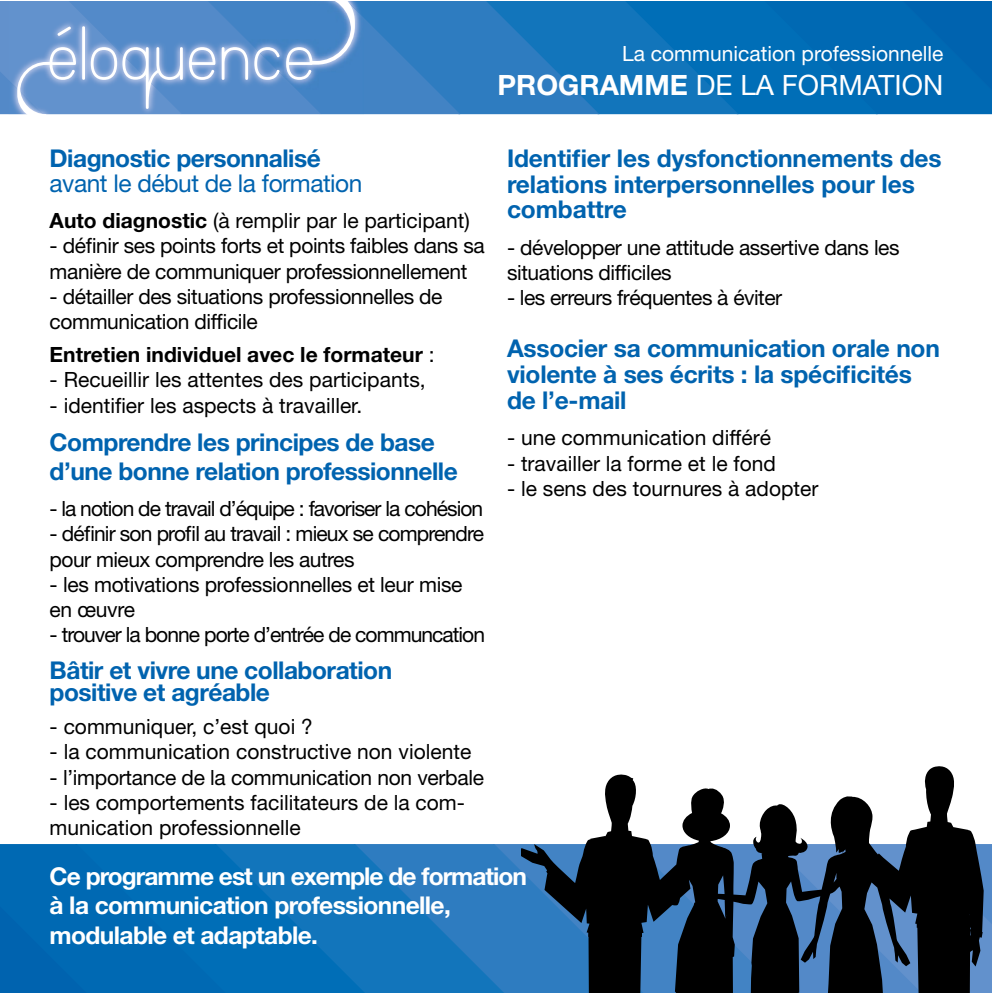
<style>
.page{position:relative;width:993px;height:993px;background:#fff}
.page>*{position:absolute;margin:0;border:0;box-sizing:border-box;transform-origin:0 0}
.t1{font:28px "Helvetica Neue";color:#fff}
.t2{font:700 24.5px/25.9px "Helvetica Neue";letter-spacing:-.01em;color:#0063af}
.t3{font:700 24.5px/29.4px "Helvetica Neue";letter-spacing:-.025em;color:#fff}
.t4{font:24.5px "Helvetica Neue";letter-spacing:-.02em;color:#0063af}
.t5{font:21px/25.2px "Helvetica Neue";letter-spacing:-.02em;color:#000}
.t6{font:21px/25.2px "Helvetica Neue";color:#000}
.t7{font:21px "Helvetica Neue";letter-spacing:-.045em;color:#000}
.t8{font:21px/25.2px "Helvetica Neue";letter-spacing:-.04em;color:#000}
.t9{font:700 21px "Helvetica Neue";color:#000}
.t10{font:21px "Helvetica Neue";color:#fff}
.s1{font-weight:700}
.s2{font-weight:400}
</style>
<div class="page">
<svg style="left:0;top:2px;width:990px;height:113px;background:#3481c2"></svg>
<svg style="left:983px;top:844px;width:7px;height:148px"></svg>
<svg style="left:504px;top:844px;width:17px;height:148px;background:#307cc0"></svg>
<svg style="left:365px;top:844px;width:139px;height:148px;background:#2178bd"></svg>
<svg style="left:226px;top:844px;width:139px;height:148px;background:#0971b9"></svg>
<div style="left:0;top:844px;width:226px;height:148px;background:#0069b3"></div>
<svg style="left:521px;top:766px;width:462px;height:226px"></svg>
<p class="t10" style="left:622px;top:41px;width:322px">La communication professionnelle</p>
<h1 class="t1" style="left:497px;top:68px;width:447px"><span class="s1">PROGRAMME</span> DE LA FORMATION</h1>
<p class="t2" style="left:50px;top:144px;width:272px">Diagnostic personnalisé</p>
<p class="t4" style="left:50px;top:168px;width:314px">avant le début de la formation</p>
<p class="t6" style="left:50px;top:208px;width:422px"><span class="s1">Auto diagnostic</span> (à remplir par le participant)</p>
<p class="t5" style="left:50px;top:233px;width:436px">- définir ses points forts et points faibles dans sa manière de communiquer professionnellement</p>
<p class="t5" style="left:50px;top:283px;width:394px">- détailler des situations professionnelles de communication difficile</p>
<p class="t9" style="left:50px;top:341px;width:386px">Entretien individuel avec le formateur <span class="s2">:</span></p>
<p class="t6" style="left:50px;top:367px;width:377px">- Recueillir les attentes des participants,</p>
<p class="t6" style="left:50px;top:392px;width:314px">- identifier les aspects à travailler.</p>
<p class="t2" style="left:50px;top:427px;width:409px;line-height:28.7px">Comprendre les principes de base d’une bonne relation professionnelle</p>
<p class="t7" style="left:50px;top:496px;width:435px">- la notion de travail d’équipe : favoriser la cohésion</p>
<p class="t8" style="left:50px;top:521px;width:436px">- définir son profil au travail : mieux se comprendre pour mieux comprendre les autres</p>
<p class="t5" style="left:50px;top:571px;width:414px">- les motivations professionnelles et leur mise en œuvre</p>
<p class="t7" style="left:50px;top:622px;width:437px">- trouver la bonne porte d’entrée de communcation</p>
<p class="t2" style="left:50px;top:659px;width:344px;line-height:21.7px">Bâtir et vivre une collaboration positive et agréable</p>
<p class="t6" style="left:50px;top:713px;width:265px">- communiquer, c’est quoi ?</p>
<p class="t6" style="left:50px;top:738px;width:423px">- la communication constructive non violente</p>
<p class="t5" style="left:50px;top:763px;width:435px">- l’importance de la communication non verbale</p>
<p class="t6" style="left:50px;top:789px;width:417px">- les comportements facilitateurs de la com&shy;munication professionnelle</p>
<p class="t2" style="left:507px;top:144px;width:436px">Identifier les dysfonctionnements des relations interpersonnelles pour les combattre</p>
<p class="t5" style="left:507px;top:234px;width:394px">- développer une attitude assertive dans les situations difficiles</p>
<p class="t5" style="left:507px;top:285px;width:276px">- les erreurs fréquentes à éviter</p>
<p class="t2" style="left:507px;top:335px;width:434px">Associer sa communication orale non violente à ses écrits : la spécificités de l’e-mail</p>
<p class="t6" style="left:507px;top:425px;width:265px">- une communication différé</p>
<p class="t6" style="left:507px;top:450px;width:270px">- travailler la forme et le fond</p>
<p class="t6" style="left:507px;top:475px;width:313px">- le sens des tournures à adopter</p>
<p class="t3" style="left:50px;top:860px;width:479px">Ce programme est un exemple de formation à la communication professionnelle, modulable et adaptable.</p>
</div>
